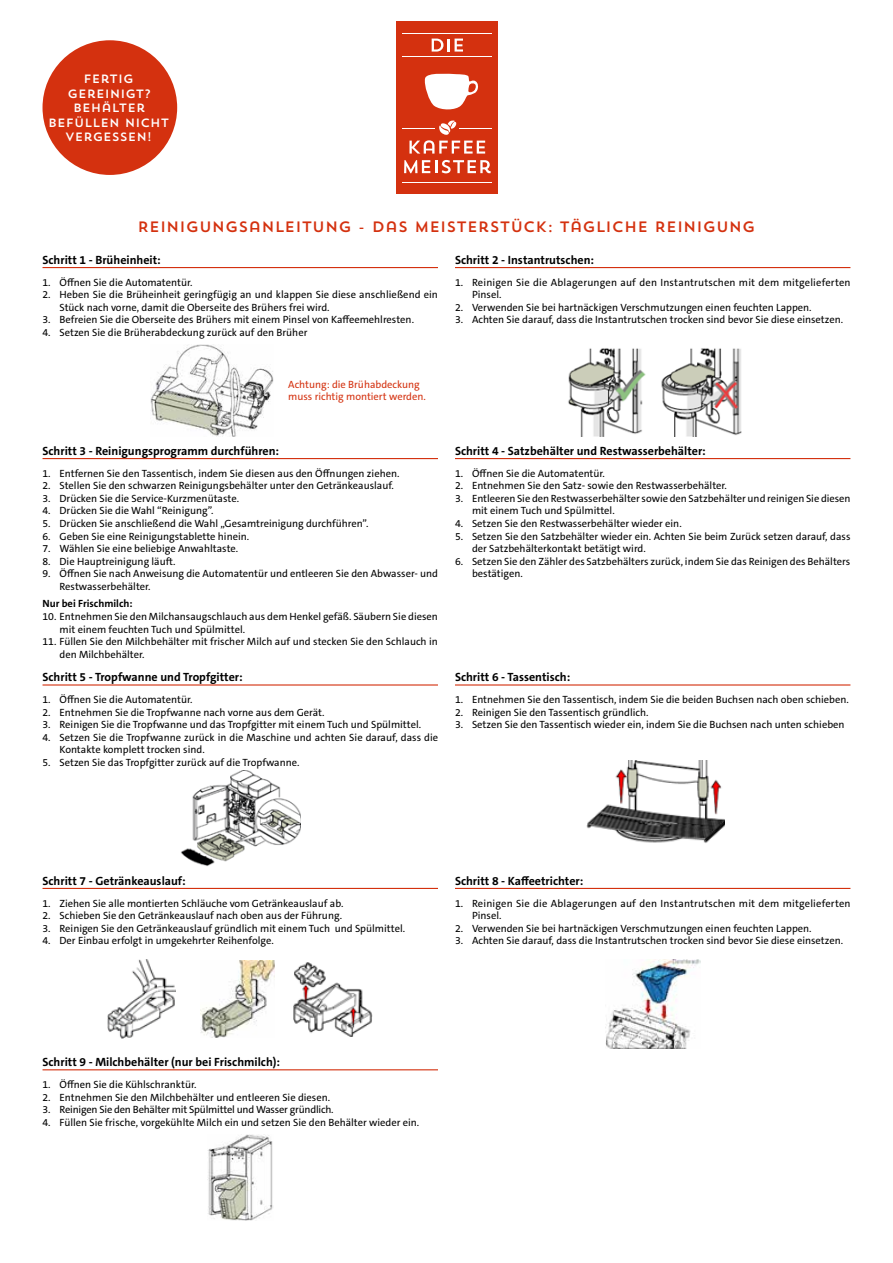
<style>
.page{position:relative;width:893px;height:1263px;background:#fff}
.page>*{position:absolute;margin:0;border:0;box-sizing:border-box;transform-origin:0 0}
.t1{font:15px "Trend Sans One";color:#d4310f}
.t2{font:700 12px "The Sans C5";color:#000}
.t3{font:12px/14.4px "Trend Sans One";color:#fff;text-align:center}
.t4{font:10.5px/12.6px "The Sans C5";color:#000}
.t5{font:10.5px/12.6px "The Sans C5";letter-spacing:.02em;color:#000}
.t6{font:10.5px "The Sans C5";letter-spacing:-.02em;color:#000}
.t7{font:10.5px/12.6px "The Sans C5";color:#d4310f}
.t8{font:700 10.5px "The Sans C5";color:#000}
</style>
<div class="page">
<div style="left:397px;top:21px;width:101px;height:173px;background:#d4310f"></div>
<hr style="left:403px;top:182px;width:89px;height:1px;background:#fff">
<hr style="left:403px;top:57px;width:89px;height:1px;background:#fff">
<hr style="left:403px;top:33px;width:89px;height:1px;background:#fff">
<svg style="left:404px;top:160px;width:87px;height:13px"></svg>
<svg style="left:432px;top:39px;width:31px;height:13px"></svg>
<hr style="left:403px;top:128px;width:32px;height:1px;background:#fff">
<hr style="left:459px;top:128px;width:33px;height:1px;background:#fff">
<svg style="left:424px;top:73px;width:54px;height:37px"></svg>
<svg style="left:409px;top:120px;width:76px;height:34px"></svg>
<img style="left:150px;top:344px;width:123px;height:92px">
<img style="left:568px;top:348px;width:174px;height:88px">
<img style="left:181px;top:771px;width:120px;height:95px">
<img style="left:586px;top:760px;width:139px;height:83px">
<hr style="left:43px;top:267px;width:395px;height:1px;background:#d4310f">
<hr style="left:43px;top:458px;width:395px;height:1px;background:#d4310f">
<hr style="left:455px;top:267px;width:395px;height:1px;background:#d4310f">
<hr style="left:455px;top:458px;width:395px;height:1px;background:#d4310f">
<hr style="left:43px;top:684px;width:395px;height:1px;background:#d4310f">
<hr style="left:455px;top:684px;width:395px;height:1px;background:#d4310f">
<img style="left:108px;top:960px;width:68px;height:78px">
<img style="left:201px;top:960px;width:73px;height:78px">
<img style="left:294px;top:962px;width:79px;height:74px">
<img style="left:606px;top:960px;width:94px;height:89px">
<hr style="left:43px;top:888px;width:395px;height:1px;background:#d4310f">
<hr style="left:455px;top:888px;width:395px;height:1px;background:#d4310f">
<img style="left:208px;top:1135px;width:65px;height:85px">
<hr style="left:43px;top:1069px;width:395px;height:1px;background:#d4310f">
<div style="left:43px;top:40px;width:134px;height:135px;background:#d4310f;border-radius:50%"></div>
<p class="t3" style="left:48px;top:72px;width:123px">FERTIG<br>GEREINIGT?<br>BEHÄLTER<br>BEFÜLLEN NICHT<br>VERGESSEN!</p>
<h1 class="t1" style="left:138px;top:217px;width:619px">REINIGUNGSANLEITUNG - DAS MEISTERSTÜCK: TÄGLICHE REINIGUNG</h1>
<p class="t2" style="left:43px;top:252px;width:120px">Schritt 1 - Brüheinheit:</p>
<p class="t4" style="left:43px;top:276px;width:151px">1. Öffnen Sie die Automatentür.</p>
<p class="t4" style="left:60px;top:288px;width:380px;text-indent:-17px">2. Heben Sie die Brüheinheit geringfügig an und klappen Sie diese anschließend ein<br>Stück nach vorne, damit die Oberseite des Brühers frei wird.</p>
<p class="t4" style="left:43px;top:314px;width:373px">3. Befreien Sie die Oberseite des Brühers mit einem Pinsel von Kaffeemehlresten.</p>
<p class="t4" style="left:43px;top:326px;width:266px">4. Setzen Sie die Brüherabdeckung zurück auf den Brüher</p>
<p class="t2" style="left:455px;top:252px;width:141px">Schritt 2 - Instantrutschen:</p>
<p class="t5" style="left:472px;top:276px;width:380px;text-indent:-17px">1. Reinigen Sie die Ablagerungen auf den Instantrutschen mit dem mitgelieferten<br>Pinsel.</p>
<p class="t4" style="left:455px;top:301px;width:358px">2. Verwenden Sie bei hartnäckigen Verschmutzungen einen feuchten Lappen.</p>
<p class="t4" style="left:455px;top:314px;width:390px">3. Achten Sie darauf, dass die Instantrutschen trocken sind bevor Sie diese einsetzen.</p>
<p class="t7" style="left:288px;top:378px;width:139px">Achtung: die Brühabdeckung muss richtig montiert werden.</p>
<p class="t2" style="left:43px;top:443px;width:238px">Schritt 3 - Reinigungsprogramm durchführen:</p>
<p class="t4" style="left:43px;top:467px;width:358px">1. Entfernen Sie den Tassentisch, indem Sie diesen aus den Öffnungen ziehen.</p>
<p class="t4" style="left:43px;top:479px;width:353px">2. Stellen Sie den schwarzen Reinigungsbehälter unter den Getränkeauslauf.</p>
<p class="t4" style="left:43px;top:492px;width:198px">3. Drücken Sie die Service-Kurzmenütaste.</p>
<p class="t4" style="left:43px;top:505px;width:173px">4. Drücken Sie die Wahl “Reinigung”.</p>
<p class="t4" style="left:43px;top:517px;width:327px">5. Drücken Sie anschließend die Wahl „Gesamtreinigung durchführen”.</p>
<p class="t4" style="left:43px;top:530px;width:208px">6. Geben Sie eine Reinigungstablette hinein.</p>
<p class="t4" style="left:43px;top:542px;width:197px">7. Wählen Sie eine beliebige Anwahltaste.</p>
<p class="t4" style="left:43px;top:555px;width:135px">8. Die Hauptreinigung läuft.</p>
<p class="t4" style="left:60px;top:568px;width:380px;text-indent:-17px">9. Öffnen Sie nach Anweisung die Automatentür und entleeren Sie den Abwasser- und<br>Restwasserbehälter.</p>
<p class="t8" style="left:43px;top:597px;width:92px">Nur bei Frischmilch:</p>
<p class="t4" style="left:60px;top:610px;width:380px;text-indent:-17px">10. Entnehmen Sie den Milchansaugschlauch aus dem Henkel gefäß. Säubern Sie diesen mit einem feuchten Tuch und Spülmittel.</p>
<p class="t4" style="left:60px;top:635px;width:380px;text-indent:-17px">11. Füllen Sie den Milchbehälter mit frischer Milch auf und stecken Sie den Schlauch in den Milchbehälter.</p>
<p class="t2" style="left:43px;top:670px;width:202px">Schritt 5 - Tropfwanne und Tropfgitter:</p>
<p class="t4" style="left:43px;top:693px;width:151px">1. Öffnen Sie die Automatentür.</p>
<p class="t4" style="left:43px;top:706px;width:284px">2. Entnehmen Sie die Tropfwanne nach vorne aus dem Gerät.</p>
<p class="t4" style="left:43px;top:718px;width:380px">3. Reinigen Sie die Tropfwanne und das Tropfgitter mit einem Tuch und Spülmittel.</p>
<p class="t4" style="left:60px;top:731px;width:380px;text-indent:-17px">4. Setzen Sie die Tropfwanne zurück in die Maschine und achten Sie darauf, dass die<br>Kontakte komplett trocken sind.</p>
<p class="t4" style="left:43px;top:756px;width:259px">5. Setzen Sie das Tropfgitter zurück auf die Tropfwanne.</p>
<p class="t2" style="left:455px;top:443px;width:252px">Schritt 4 - Satzbehälter und Restwasserbehälter:</p>
<p class="t4" style="left:455px;top:467px;width:151px">1. Öffnen Sie die Automatentür.</p>
<p class="t4" style="left:455px;top:479px;width:273px">2. Entnehmen Sie den Satz- sowie den Restwasserbehälter.</p>
<p class="t4" style="left:472px;top:492px;width:380px;text-indent:-17px">3. Entleeren Sie den Restwasserbehälter sowie den Satzbehälter und reinigen Sie diesen mit einem Tuch und Spülmittel.</p>
<p class="t4" style="left:455px;top:517px;width:228px">4. Setzen Sie den Restwasserbehälter wieder ein.</p>
<p class="t4" style="left:472px;top:530px;width:380px;text-indent:-17px">5. Setzen Sie den Satzbehälter wieder ein. Achten Sie beim Zurück setzen darauf, dass der Satzbehälterkontakt betätigt wird.</p>
<p class="t4" style="left:472px;top:555px;width:380px;text-indent:-17px">6. Setzen Sie den Zähler des Satzbehälters zurück, indem Sie das Reinigen des Behälters bestätigen.</p>
<p class="t2" style="left:455px;top:670px;width:117px">Schritt 6 - Tassentisch:</p>
<p class="t4" style="left:455px;top:693px;width:395px">1. Entnehmen Sie den Tassentisch, indem Sie die beiden Buchsen nach oben schieben.</p>
<p class="t4" style="left:455px;top:706px;width:195px">2. Reinigen Sie den Tassentisch gründlich.</p>
<p class="t4" style="left:455px;top:718px;width:391px">3. Setzen Sie den Tassentisch wieder ein, indem Sie die Buchsen nach unten schieben</p>
<p class="t2" style="left:43px;top:873px;width:145px">Schritt 7 - Getränkeauslauf:</p>
<p class="t4" style="left:43px;top:897px;width:302px">1. Ziehen Sie alle montierten Schläuche vom Getränkeauslauf ab.</p>
<p class="t4" style="left:43px;top:909px;width:301px">2. Schieben Sie den Getränkeauslauf nach oben aus der Führung.</p>
<p class="t4" style="left:43px;top:922px;width:364px">3. Reinigen Sie den Getränkeauslauf gründlich mit einem Tuch und Spülmittel.</p>
<p class="t4" style="left:43px;top:934px;width:233px">4. Der Einbau erfolgt in umgekehrter Reihenfolge.</p>
<p class="t2" style="left:455px;top:873px;width:130px">Schritt 8 - Kaffeetrichter:</p>
<p class="t5" style="left:472px;top:897px;width:380px;text-indent:-17px">1. Reinigen Sie die Ablagerungen auf den Instantrutschen mit dem mitgelieferten<br>Pinsel.</p>
<p class="t4" style="left:455px;top:922px;width:358px">2. Verwenden Sie bei hartnäckigen Verschmutzungen einen feuchten Lappen.</p>
<p class="t4" style="left:455px;top:934px;width:390px">3. Achten Sie darauf, dass die Instantrutschen trocken sind bevor Sie diese einsetzen.</p>
<p class="t2" style="left:43px;top:1054px;width:239px">Schritt 9 - Milchbehälter (nur bei Frischmilch):</p>
<p class="t4" style="left:43px;top:1078px;width:155px">1. Öffnen Sie die Kühlschranktür.</p>
<p class="t4" style="left:43px;top:1091px;width:289px">2. Entnehmen Sie den Milchbehälter und entleeren Sie diesen.</p>
<p class="t6" style="left:43px;top:1103px;width:293px">3. Reinigen Sie den Behälter mit Spülmittel und Wasser gründlich.</p>
<p class="t4" style="left:43px;top:1116px;width:378px">4. Füllen Sie frische, vorgekühlte Milch ein und setzen Sie den Behälter wieder ein.</p>
</div>
